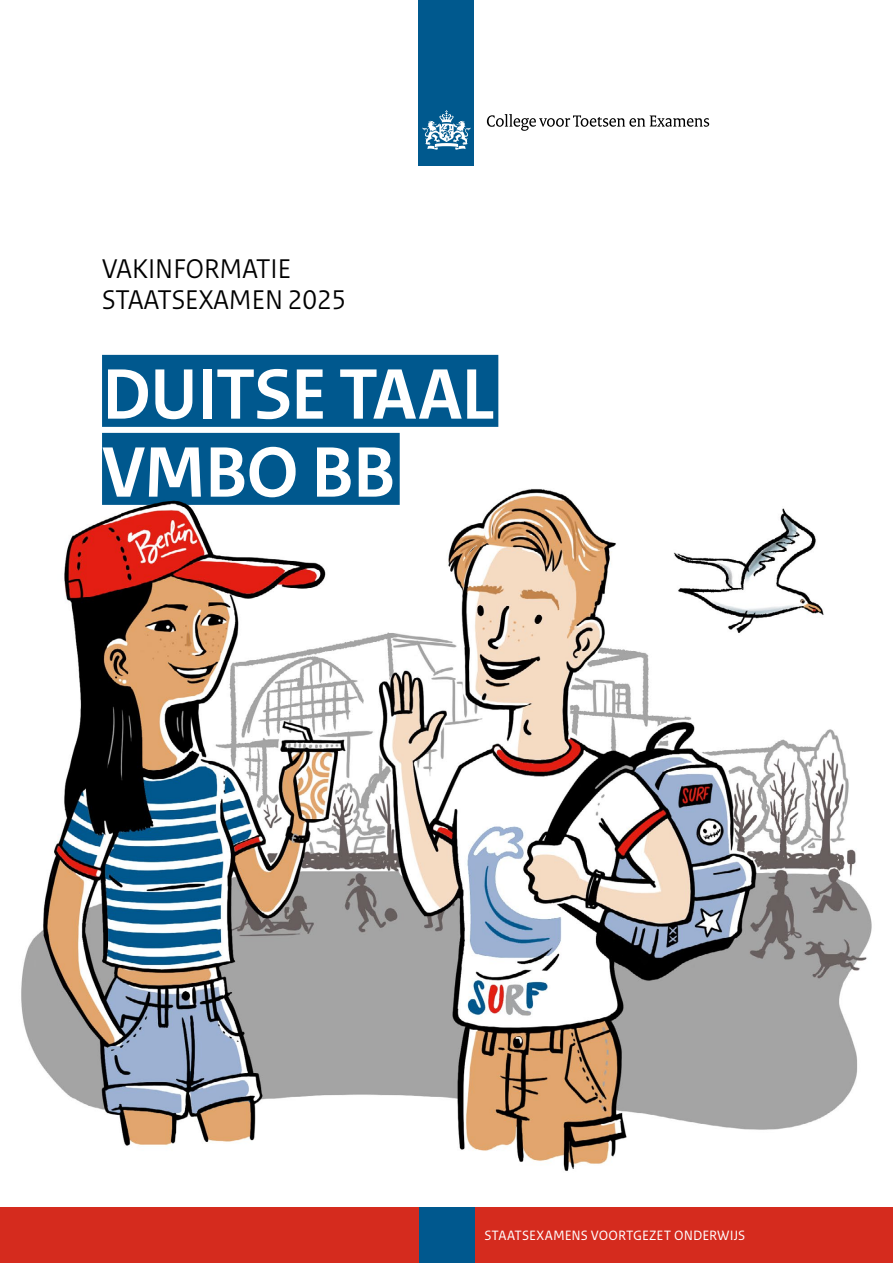
<style>
.page{position:relative;width:893px;height:1263px;background:#fff}
.page>*{position:absolute;margin:0;border:0;box-sizing:border-box;transform-origin:0 0}
.H1_titel{font:700 75px "Rijksoverheid Sans Heading";letter-spacing:-.015em;color:#fff}
.P_subtitel{font:28.5px/31.5px "Rijksoverheid Sans Heading";color:#000}
.t1{font:14.25px "Rijksoverheid Sans Text";letter-spacing:.005em;color:#fff}
</style>
<div class="page">
<img style="left:0;top:0;width:893px;height:1208px">
<div style="left:0;top:1208px;width:893px;height:55px;background:#d52b1e"></div>
<div style="left:419px;top:1208px;width:55px;height:55px;background:#00588e"></div>
<div style="left:419px;top:0;width:55px;height:165px;background:#00598e"></div>
<svg style="left:423px;top:110px;width:47px;height:40px"></svg>
<svg style="left:487px;top:114px;width:222px;height:17px"></svg>
<div style="left:102px;top:355px;width:396px;height:72px;background:#00588e"></div>
<div style="left:102px;top:433px;width:298px;height:72px;background:#00588e"></div>
<img style="left:121px;top:500px;width:115px;height:24px">
<p class="P_subtitel" style="left:102px;top:253px;width:246px">VAKINFORMATIE<br>STAATSEXAMEN 2025</p>
<h1 class="H1_titel" style="left:102px;top:352px;width:394px">DUITSE TAAL</h1>
<h1 class="H1_titel" style="left:102px;top:430px;width:295px">VMBO BB</h1>
<p class="t1" style="left:484px;top:1227px;width:263px">STAATSEXAMENS VOORTGEZET ONDERWIJS</p>
</div>
